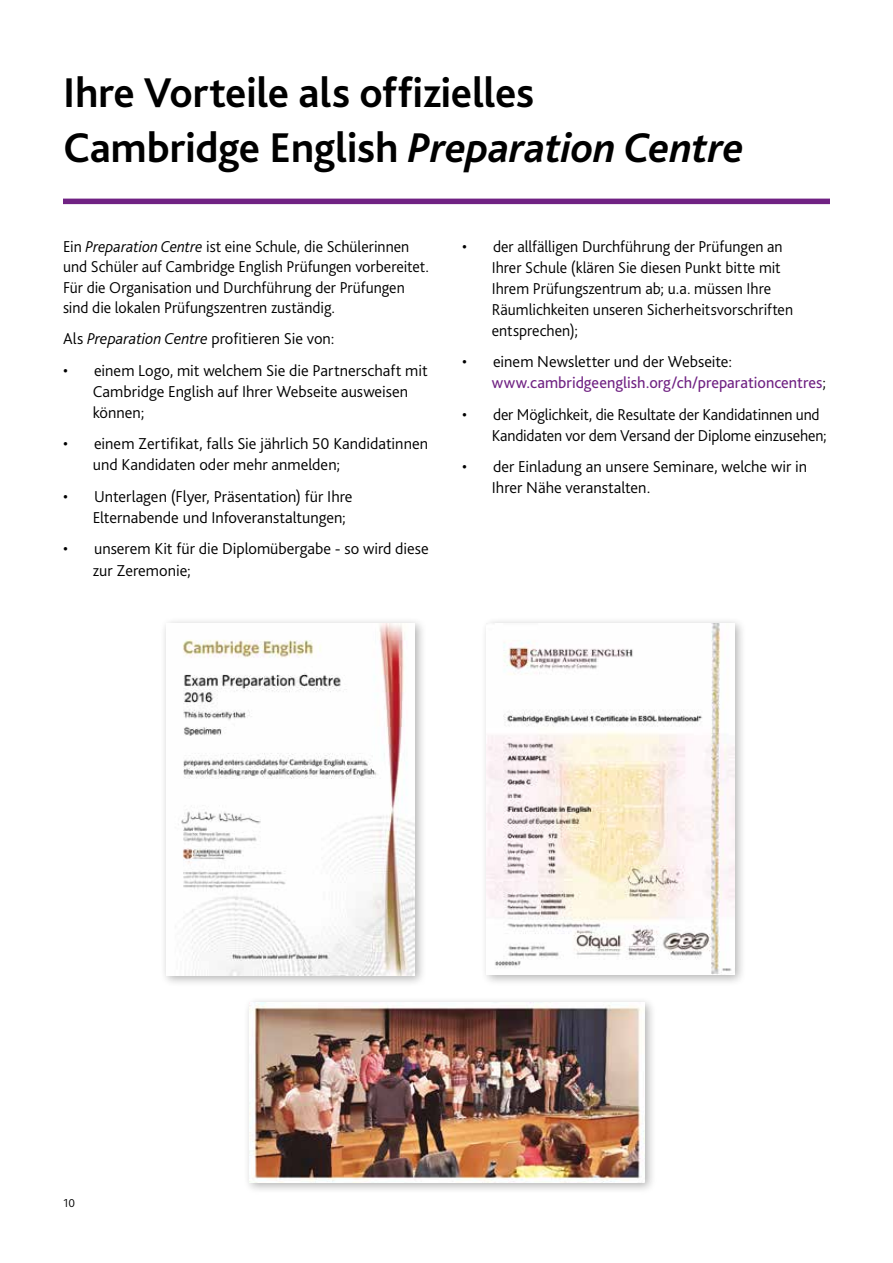
<style>
.page{position:relative;width:893px;height:1263px;background:#fff}
.page>*{position:absolute;margin:0;border:0;box-sizing:border-box;transform-origin:0 0}
.t1{font:700 43.5px/55.5px "Bliss Pro";letter-spacing:-.005em;color:#000}
.t2{font:300 16.5px/21px "Bliss Pro";color:#000}
.t3{font:16.5px/21px "Bliss Pro";color:#702283}
.t4{font:300 12px "Bliss Pro";color:#000}
.s1{font-style:italic}
.s2{font-weight:300;color:#000}
</style>
<div class="page">
<div style="left:63px;top:199px;width:767px;height:5px;background:#702283"></div>
<div style="left:481px;top:617px;width:266px;height:370px;background:#000;opacity:.3"></div>
<img style="left:486px;top:623px;width:248px;height:352px">
<div style="left:243px;top:996px;width:414px;height:199px;background:#000;opacity:.3"></div>
<img style="left:249px;top:1002px;width:396px;height:180px">
<div style="left:160px;top:617px;width:267px;height:371px;background:#000;opacity:.3"></div>
<img style="left:166px;top:623px;width:249px;height:352px">
<h1 class="t1" style="left:63px;top:64px;width:682px">Ihre Vorteile als offizielles<br>Cambridge English <span class="s1">Preparation Centre</span></h1>
<p class="t2" style="left:63px;top:236px;width:368px;line-height:20.5px">Ein <span class="s1">Preparation Centre</span> ist eine Schule, die Schülerinnen und Schüler auf Cambridge English Prüfungen vorbereitet.<br>Für die Organisation und Durchführung der Prüfungen sind die lokalen Prüfungszentren zuständig.</p>
<p class="t2" style="left:63px;top:328px;width:273px">Als <span class="s1">Preparation Centre</span> profitieren Sie von:</p>
<p class="t2" style="left:93px;top:360px;width:336px;text-indent:-30px">• einem Logo, mit welchem Sie die Partnerschaft mit<br>Cambridge English auf Ihrer Webseite ausweisen können;</p>
<p class="t2" style="left:93px;top:433px;width:337px;text-indent:-30px">• einem Zertifikat, falls Sie jährlich 50 Kandidatinnen und Kandidaten oder mehr anmelden;</p>
<p class="t2" style="left:93px;top:486px;width:261px;text-indent:-30px">• Unterlagen (Flyer, Präsentation) für Ihre<br>Elternabende und Infoveranstaltungen;</p>
<p class="t2" style="left:93px;top:538px;width:337px;text-indent:-30px">• unserem Kit für die Diplomübergabe - so wird diese zur Zeremonie;</p>
<p class="t2" style="left:492px;top:236px;width:303px;text-indent:-30px">• der allfälligen Durchführung der Prüfungen an Ihrer Schule (klären Sie diesen Punkt bitte mit Ihrem Prüfungszentrum ab; u.a. müssen Ihre Räumlichkeiten unseren Sicherheitsvorschriften entsprechen);</p>
<p class="t3" style="left:492px;top:351px;width:336px;text-indent:-30px"><span class="s2">• einem Newsletter und der Webseite: </span>www.cambridgeenglish.org/ch/preparationcentres<span class="s2">;</span></p>
<p class="t2" style="left:492px;top:404px;width:336px;text-indent:-30px">• der Möglichkeit, die Resultate der Kandidatinnen und<br>Kandidaten vor dem Versand der Diplome einzusehen;</p>
<p class="t2" style="left:492px;top:456px;width:317px;text-indent:-30px">• der Einladung an unsere Seminare, welche wir in<br>Ihrer Nähe veranstalten.</p>
<p class="t4" style="left:63px;top:1196px;width:13px">10</p>
</div>
